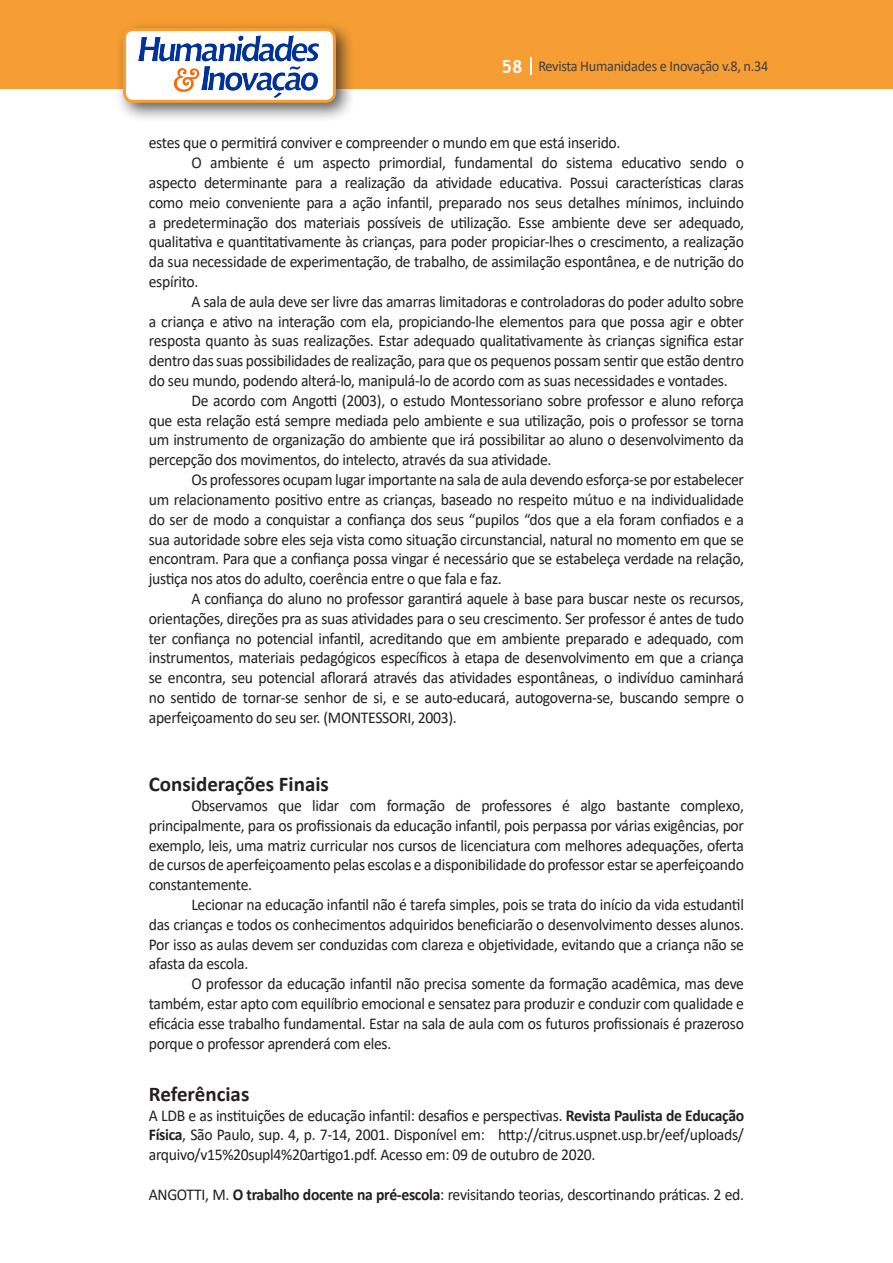
<style>
.page{position:relative;width:893px;height:1263px;background:#fff}
.page>*{position:absolute;margin:0;border:0;box-sizing:border-box;transform-origin:0 0}
.Titulo_2{font:700 21px "Calibri";color:#231f20}
.texto{font:16.5px/19.8px "Calibri";letter-spacing:-.02em;color:#231f20;text-align:justify;scale:.95 1}
.t1{font:15px "Calibri";letter-spacing:-.02em;color:#3e3e3f;scale:.95 1}
.s1{font-family:"Trebuchet MS";font-weight:700;font-size:18px;color:#fff}
.s2{font-weight:700}
</style>
<div class="page">
<div style="left:0;top:0;width:893px;height:88px;background:#f69e34"></div>
<svg style="left:530px;top:57px;width:2px;height:18px"></svg>
<div style="left:115px;top:20px;width:241px;height:103px;background:#231f20;opacity:.75"></div>
<div style="left:125px;top:30px;width:209px;height:71px;background:#fff;border-radius:9px"></div>
<img style="left:138px;top:35px;width:181px;height:62px">
<div style="left:123px;top:28px;width:213px;height:75px;border:3px solid #f69e34;border-radius:9px"></div>
<p class="t1" style="left:501px;top:56px;width:282px"><span class="s1">58</span> Revista Humanidades e Inovação v.8, n.34</p>
<p class="texto" style="left:149px;top:133px;width:498px">estes que o permitirá conviver e compreender o mundo em que está inserido.</p>
<p class="texto" style="left:149px;top:152px;width:628px;text-indent:43px">O ambiente é um aspecto primordial, fundamental do sistema educativo sendo o aspecto determinante para a realização da atividade educativa. Possui características claras como meio conveniente para a ação infantil, preparado nos seus detalhes mínimos, incluindo a predeterminação dos materiais possíveis de utilização. Esse ambiente deve ser adequado, qualitativa e quantitativamente às crianças, para poder propiciar-lhes o crescimento, a realização da sua necessidade de experimentação, de trabalho, de assimilação espontânea, e de nutrição do espírito.</p>
<p class="texto" style="left:149px;top:291px;width:628px;text-indent:43px">A sala de aula deve ser livre das amarras limitadoras e controladoras do poder adulto sobre a criança e ativo na interação com ela, propiciando-lhe elementos para que possa agir e obter resposta quanto às suas realizações. Estar adequado qualitativamente às crianças significa estar dentro das suas possibilidades de realização, para que os pequenos possam sentir que estão dentro do seu mundo, podendo alterá-lo, manipulá-lo de acordo com as suas necessidades e vontades.</p>
<p class="texto" style="left:149px;top:390px;width:628px;text-indent:43px">De acordo com Angotti (2003), o estudo Montessoriano sobre professor e aluno reforça que esta relação está sempre mediada pelo ambiente e sua utilização, pois o professor se torna um instrumento de organização do ambiente que irá possibilitar ao aluno o desenvolvimento da percepção dos movimentos, do intelecto, através da sua atividade.</p>
<p class="texto" style="left:149px;top:469px;width:628px;text-indent:43px">Os professores ocupam lugar importante na sala de aula devendo esforça-se por estabelecer um relacionamento positivo entre as crianças, baseado no respeito mútuo e na individualidade do ser de modo a conquistar a confiança dos seus “pupilos “dos que a ela foram confiados e a sua autoridade sobre eles seja vista como situação circunstancial, natural no momento em que se encontram. Para que a confiança possa vingar é necessário que se estabeleça verdade na relação, justiça nos atos do adulto, coerência entre o que fala e faz.</p>
<p class="texto" style="left:149px;top:588px;width:628px;text-indent:43px">A confiança do aluno no professor garantirá aquele à base para buscar neste os recursos, orientações, direções pra as suas atividades para o seu crescimento. Ser professor é antes de tudo ter confiança no potencial infantil, acreditando que em ambiente preparado e adequado, com instrumentos, materiais pedagógicos específicos à etapa de desenvolvimento em que a criança se encontra, seu potencial aflorará através das atividades espontâneas, o indivíduo caminhará no sentido de tornar-se senhor de si, e se auto-educará, autogoverna-se, buscando sempre o aperfeiçoamento do seu ser. (MONTESSORI, 2003).</p>
<p class="Titulo_2" style="left:149px;top:769px;width:182px">Considerações Finais</p>
<p class="texto" style="left:149px;top:795px;width:628px;text-indent:43px">Observamos que lidar com formação de professores é algo bastante complexo, principalmente, para os profissionais da educação infantil, pois perpassa por várias exigências, por exemplo, leis, uma matriz curricular nos cursos de licenciatura com melhores adequações, oferta de cursos de aperfeiçoamento pelas escolas e a disponibilidade do professor estar se aperfeiçoando constantemente.</p>
<p class="texto" style="left:149px;top:894px;width:628px;text-indent:43px">Lecionar na educação infantil não é tarefa simples, pois se trata do início da vida estudantil das crianças e todos os conhecimentos adquiridos beneficiarão o desenvolvimento desses alunos.<br>Por isso as aulas devem ser conduzidas com clareza e objetividade, evitando que a criança não se afasta da escola.</p>
<p class="texto" style="left:149px;top:973px;width:628px;text-indent:43px">O professor da educação infantil não precisa somente da formação acadêmica, mas deve também, estar apto com equilíbrio emocional e sensatez para produzir e conduzir com qualidade e eficácia esse trabalho fundamental. Estar na sala de aula com os futuros profissionais é prazeroso porque o professor aprenderá com eles.</p>
<p class="Titulo_2" style="left:149px;top:1079px;width:102px">Referências</p>
<p class="texto" style="left:149px;top:1105px;width:628px">A LDB e as instituições de educação infantil: desafios e perspectivas. <span class="s2">Revista Paulista de Educação Física</span>, São Paulo, sup. 4, p. 7-14, 2001. Disponível em: http://citrus.uspnet.usp.br/eef/uploads/ arquivo/v15%20supl4%20artigo1.pdf. Acesso em: 09 de outubro de 2020.</p>
<p class="texto" style="left:149px;top:1184px;width:628px">ANGOTTI, M. <span class="s2">O trabalho docente na pré-escola</span>: revisitando teorias, descortinando práticas. 2 ed.</p>
</div>
